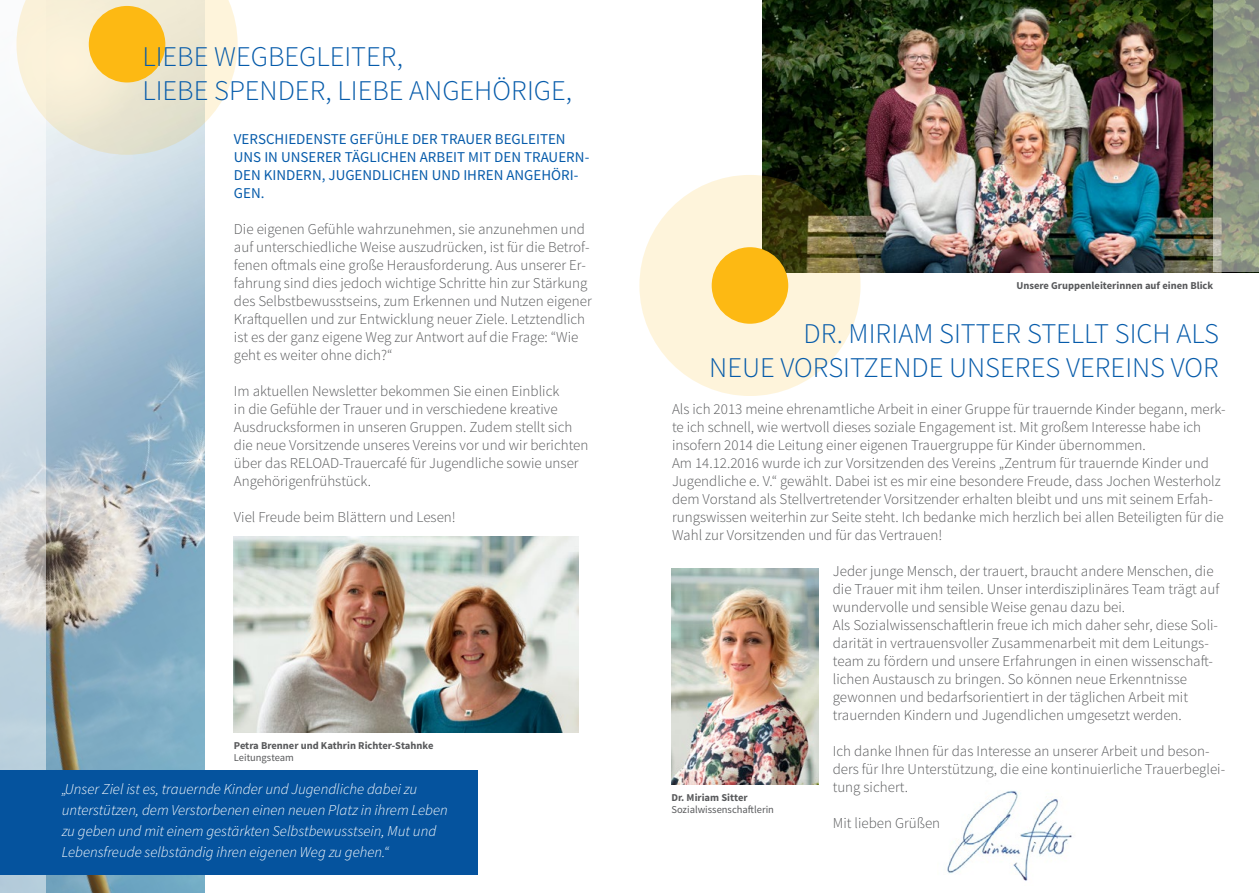
<style>
.page{position:relative;width:1259px;height:893px;background:#fff}
.page>*{position:absolute;margin:0;border:0;box-sizing:border-box;transform-origin:0 0}
.t1{font:300 28.5px/34.2px "Source Sans Pro";color:#065baa;text-align:right}
.t2{font:300 15px/18px "Source Sans Pro";color:#58595b}
.t3{font:italic 300 15px/21px "Source Sans Pro";color:#fff}
.t4{font:15px/18px "Source Sans Pro";color:#065baa}
.t5{font:700 10.5px "Source Sans Pro";color:#58595b}
.t6{font:10.5px "Source Sans Pro";color:#58595b}
</style>
<div class="page">
<img style="left:947px;top:790px;width:125px;height:91px">
<img style="left:763px;top:0;width:450px;height:272px">
<svg style="left:1213px;top:0;width:46px;height:272px;background:#8f9784"></svg>
<img style="left:46px;top:155px;width:158px;height:738px">
<svg style="left:0;top:155px;width:46px;height:738px;background:#d4dee4"></svg>
<svg style="left:639px;top:175px;width:221px;height:221px;background:#dcd3b6"></svg>
<div style="left:711px;top:247px;width:77px;height:77px;background:#fdb913;border-radius:50%"></div>
<div style="left:0;top:770px;width:478px;height:105px;background:#05539e"></div>
<img style="left:671px;top:569px;width:147px;height:215px">
<img style="left:234px;top:536px;width:344px;height:196px">
<svg style="left:0;top:0;width:238px;height:155px"></svg>
<div style="left:89px;top:6px;width:76px;height:76px;background:#fdb913;border-radius:50%"></div>
<h1 class="t1" style="left:142px;top:39px;width:431px;text-align:left">Liebe Wegbegleiter,<br>liebe Spender, liebe Angehörige,</h1>
<p class="t4" style="left:234px;top:130px;width:357px">VERSCHIEDENSTE GEFÜHLE DER TRAUER BEGLEITEN UNS IN UNSERER TÄGLICHEN ARBEIT MIT DEN TRAUERN-DEN KINDERN, JUGENDLICHEN UND IHREN ANGEHÖRI-GEN.</p>
<p class="t2" style="left:234px;top:220px;width:359px">Die eigenen Gefühle wahrzunehmen, sie anzunehmen und auf unterschiedliche Weise auszudrücken, ist für die Betrof&shy;fenen oftmals eine große Herausforderung. Aus unserer Er&shy;fahrung sind dies jedoch wichtige Schritte hin zur Stärkung des Selbstbewusstseins, zum Erkennen und N utzen eigener Kraftquellen und zur Entwicklung neuer Ziele. Letztendlich ist es der ganz eigene Weg zur Antwort auf die Frage: “Wie geht es weiter ohne dich?“</p>
<p class="t2" style="left:234px;top:382px;width:356px">I m aktuellen Newsletter bekommen Sie einen Einblick<br>in die Gefühle der Trauer und in verschiedene kreative Ausdrucksformen in unseren Gruppen. Zudem stellt sich die neue Vorsitzende unseres Vereins vor und wir berichten über das RELOA</p>
<p class="t5" style="left:1016px;top:278px;width:198px">Unsere Gruppenleiterinnen auf einen Blick</p>
<h1 class="t1" style="left:709px;top:317px;width:511px">Dr. M iriam Sitter stellt sich als<br>neue Vorsitzende unseres Vereins vor</h1>
<p class="t2" style="left:672px;top:400px;width:555px">Als ich 2013 meine ehrenamtliche Arbeit in einer Gruppe für trauernde Kinder begann, merk&shy;te ich schnell, wie wertvoll dieses soziale Engagement ist. M it großem I nteresse habe ich insofern 2014 die Leitung einer eigenen Trauergruppe für Kinder übernommen.<br>Am 14.12.2016 wurde ich zur Vorsitzenden des Vereins „Zentrum für trauernde Kinder und Jugendliche e. V.“ gewählt. Dabei ist es mir eine besondere Freude, dass Jochen Westerholz dem Vorstand als Stellvertretender Vorsitzender erhalten bleibt und uns mit seinem Erfah&shy;rungswissen weiterhin zur Seite steht. I ch bedanke mich herzlich bei allen Beteiligten für die Wahl zur Vorsitzenden und für das Vertrauen!</p>
<p class="t2" style="left:833px;top:562px;width:388px">Jeder junge Mensch, der trauert, braucht andere Menschen, die die Trauer mit ihm teilen. U nser interdisziplinäres Team trägt auf wundervolle und sensible Weise genau dazu bei.<br>Als Sozialwissenschaftlerin freue ich mich daher sehr, diese Soli&shy;darität in vertrauensvoller Zusammenarbeit mit dem Leitungs&shy;team zu fördern und unsere Erfahrungen in einen wissenschaft&shy;lichen Austausch zu bringen. So können neue Erkenntnisse gewonnen und bedarfsorientiert in der täglichen Arbeit mit trauernden Kindern und Jugendlichen umgesetzt werden.</p>
<p class="t2" style="left:833px;top:742px;width:394px">I ch danke I hnen für das I nteresse an unserer Arbeit und beson&shy;ders für I hre U nterstützung, die eine kontinuierliche Trauerbeglei&shy;tung sichert.</p>
<p class="t2" style="left:833px;top:814px;width:109px">M it lieben Grüßen</p>
<p class="t2" style="left:234px;top:454px;width:346px;text-indent:96px">D-Trauercafé für Jugendliche sowie unser<br>Angehörigenfrühstück.</p>
<p class="t2" style="left:234px;top:508px;width:223px">Viel Freude beim Blättern und Lesen!</p>
<p class="t5" style="left:234px;top:739px;width:201px">Petra Brenner und Kathrin Richter-Stahnke</p>
<p class="t6" style="left:234px;top:751px;width:61px">LEITUNGSTEAM</p>
<p class="t3" style="left:62px;top:779px;width:387px">„Unser Ziel ist es, trauernde Kinder und Jugendliche dabei zu unterstützen, dem Verstorbenen einen neuen Platz in ihrem Leben zu geben und mit einem gestärkten Selbstbewusstsein, Mut und Lebensfreude selbständig ihren eigenen Weg zu gehen.“</p>
<p class="t5" style="left:671px;top:790px;width:78px">Dr. Miriam Sitter</p>
<p class="t6" style="left:671px;top:803px;width:104px">SOZIALWISSENSCHAFTLERIN</p>
</div>
